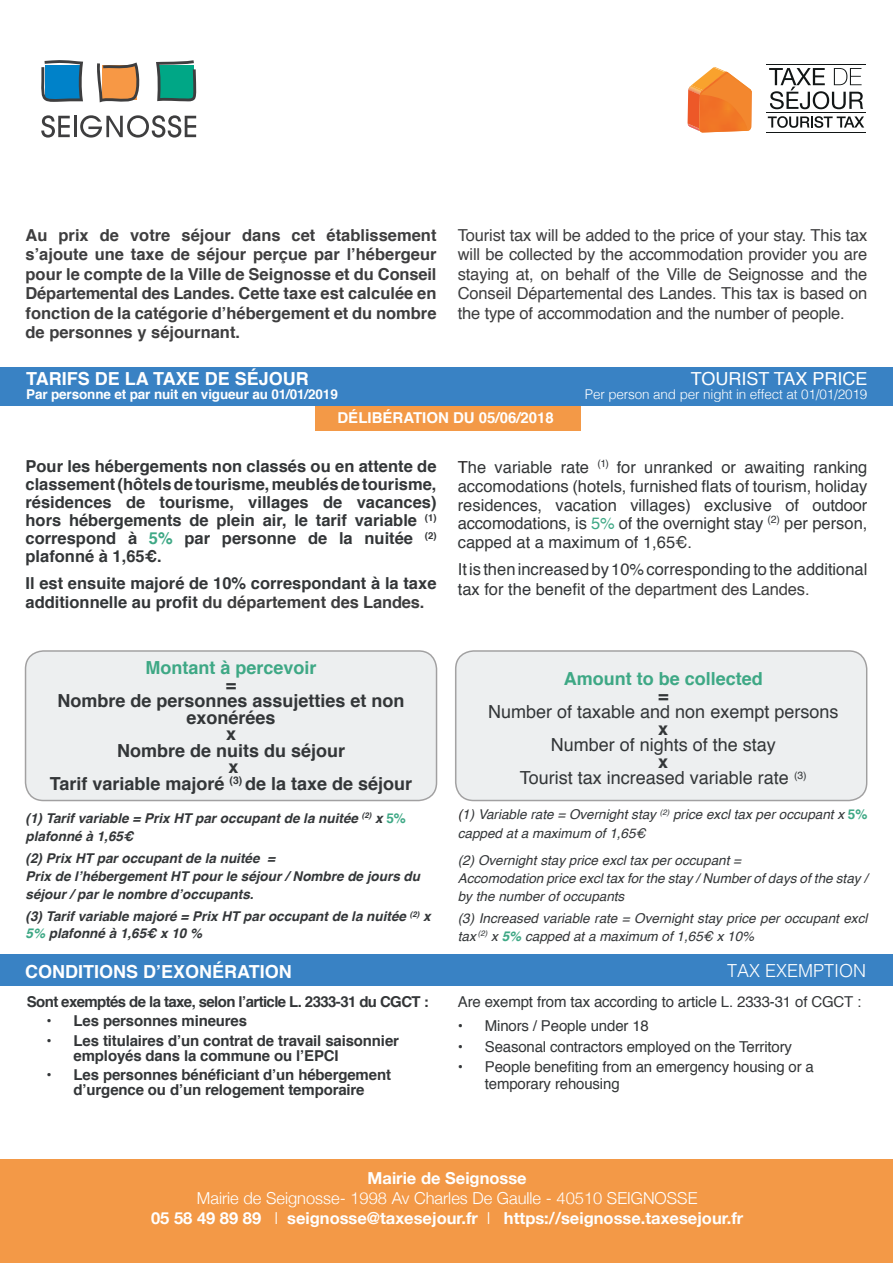
<style>
.page{position:relative;width:893px;height:1263px;background:#fff}
.page>*{position:absolute;margin:0;border:0;box-sizing:border-box;transform-origin:0 0}
.t1{font:700 18px/16.5px "Helvetica";color:#333638;text-align:center}
.t2{font:18px/16.5px "Helvetica";color:#333638;text-align:center}
.t3{font:700 18px "Helvetica";color:#fff}
.t4{font:700 18px "Helvetica";color:#3ea885}
.t5{font:18px "Helvetica";color:#fff}
.t6{font:300 18px "Helvetica";color:#fff}
.t7{font:700 16.5px/18px "Helvetica";color:#333638;text-align:justify}
.t8{font:16.5px/18.8px "Helvetica";color:#333638;text-align:justify}
.t9{font:700 16.5px/19.5px "Helvetica";color:#3e3e3f;text-align:justify}
.t10{font:16.5px/19.5px "Helvetica";letter-spacing:-.01em;color:#3e3e3f;text-align:justify}
.t11{font:700 16.5px/19.8px "Helvetica Neue";color:#fff;text-align:center}
.t12{font:15px/16.5px "Helvetica";letter-spacing:-.01em;color:#333638}
.t13{font:700 15px/15px "Helvetica";letter-spacing:-.01em;color:#333638}
.t14{font:700 15px "Helvetica";letter-spacing:-.04em;color:#333638}
.t15{font:700 15px "Helvetica";color:#fff}
.t16{font:italic 13.5px/18px "Helvetica";color:#333638}
.t17{font:italic 700 13.5px/18px "Helvetica";color:#333638}
.t18{font:700 13.5px "Helvetica";letter-spacing:-.01em;color:#fff}
.t19{font:300 13.5px "Helvetica";letter-spacing:-.01em;color:#fff}
.s1{color:#3ea885}
.s2{color:#3e3e3f}
.s3{font-style:normal;color:#3ea885}
.s4{color:#231f20}
.s5{font-weight:700}
.s6{font-weight:700;font-style:normal;color:#3ea885}
.s7{font-weight:700;color:#3ea885}
.s8{font-weight:300}
</style>
<div class="page">
<div style="left:26px;top:651px;width:411px;height:149px;background:#edeff0;border-radius:18px"></div>
<div style="left:25px;top:650px;width:412px;height:151px;border:2px solid #231f20;border-radius:18px"></div>
<div style="left:456px;top:651px;width:411px;height:149px;background:#edeff0;border-radius:18px"></div>
<div style="left:455px;top:650px;width:412px;height:151px;border:2px solid #231f20;border-radius:18px"></div>
<div style="left:0;top:367px;width:893px;height:39px;background:#3982c4"></div>
<div style="left:316px;top:406px;width:265px;height:24px;background:#f39947"></div>
<div style="left:0;top:955px;width:893px;height:31px;background:#3982c4"></div>
<div style="left:0;top:1159px;width:893px;height:104px;background:#f39947"></div>
<svg style="left:41px;top:115px;width:29px;height:23px"></svg>
<hr style="left:74px;top:116px;width:2px;height:21px;background:#3e3e3f">
<svg style="left:80px;top:115px;width:116px;height:23px"></svg>
<svg style="left:97px;top:63px;width:43px;height:39px;background:#cc915e"></svg>
<svg style="left:41px;top:60px;width:42px;height:42px;background:#2c81af"></svg>
<svg style="left:156px;top:60px;width:40px;height:41px;background:#279681"></svg>
<svg style="left:687px;top:67px;width:65px;height:66px"></svg>
<svg style="left:769px;top:68px;width:94px;height:41px"></svg>
<svg style="left:768px;top:116px;width:96px;height:12px"></svg>
<hr style="left:766px;top:132px;width:100px;height:1px;background:#121616">
<hr style="left:766px;top:112px;width:100px;height:1px;background:#121616">
<hr style="left:766px;top:64px;width:100px;height:1px;background:#121616">
<p class="t9" style="left:26px;top:225px;width:413px">Au prix de votre séjour dans cet établissement s’ajoute une taxe de séjour perçue par l’hébergeur pour le compte de la Ville de Seignosse et du Conseil Départemental des Landes. Cette taxe est calculée en fonction de la catégorie d’hébergement et du nombre de personnes y séjournant.</p>
<p class="t10" style="left:458px;top:226px;width:411px">Tourist tax will be added to the price of your stay. This tax will be collected by the accommodation provider you are staying at, on behalf of the Ville de Seignosse and the Conseil Départemental des Landes. This tax is based on the type of accommodation and the number of people.</p>
<p class="t3" style="left:26px;top:364px;width:284px">TARIFS DE LA TAXE DE SÉJOUR</p>
<p class="t5" style="left:691px;top:365px;width:178px">TOURIST TAX PRICE</p>
<p class="t18" style="left:26px;top:383px;width:313px">Par personne et par nuit en vigueur au 01/01/2019</p>
<p class="t19" style="left:585px;top:382px;width:284px">Per person and per night in effect at 01/01/2019</p>
<p class="t15" style="left:337px;top:405px;width:218px">DÉLIBÉRATION DU 05/06/2018</p>
<p class="t7" style="left:26px;top:457px;width:413px">Pour les hébergements non classés ou en attente de classement (hôtels de tourisme, meublés de tourisme, résidences de tourisme, villages de vacances) hors hébergements de plein air, le tarif variable <sup>(1) </sup>correspond à <span class="s1">5%</span> par personne de la nuitée <sup>(2) </sup>plafonné à 1,65€.</p>
<p class="t7" style="left:26px;top:573px;width:412px;line-height:19.5px">Il est ensuite majoré de 10% correspondant à la taxe additionnelle au profit <span class="s2">du département des Landes.</span></p>
<p class="t4" style="left:146px;top:653px;width:173px">Montant à percevoir</p>
<p class="t1" style="left:50px;top:676px;width:364px">=<br>Nombre de personnes assujetties et non exonérées<br>x<br>Nombre de nuits du séjour<br>x<br>Tarif variable majoré <sup>(3)</sup> de la taxe de séjour</p>
<p class="t17" style="left:26px;top:809px;width:382px">(1) Tarif variable = Prix HT par occupant de la nuitée <sup>(2)</sup> x <span class="s3">5% </span>plafonné à 1,65€</p>
<p class="t17" style="left:26px;top:849px;width:396px">(2) Prix HT par occupant de la nuitée =<br>Prix de l’hébergement HT pour le séjour / Nombre de jours du séjour / par le nombre d’occupants.</p>
<p class="t17" style="left:26px;top:908px;width:407px;line-height:16.5px">(3) Tarif variable majoré = Prix HT par occupant de la nuitée <sup>(2)</sup> x<br><span class="s1">5%</span> plafonné à 1,65€ x 10 %</p>
<p class="t8" style="left:458px;top:458px;width:411px"><span class="s4">T</span>he variable rate <sup>(1)</sup> for unranked or awaiting ranking accomodations (hotels, furnished flats of tourism, holiday residences, vacation villages) exclusive of outdoor accomodations, is <span class="s1">5%</span> of the overnight stay <sup>(2)</sup> per person, capped at a maximum of 1,65€.</p>
<p class="t8" style="left:458px;top:560px;width:411px;line-height:19.5px">It is then increased by 10% corresponding to the additional tax for the benefit of <span class="s2">the department des Landes.</span></p>
<p class="t4" style="left:564px;top:664px;width:201px">Amount to be collected</p>
<p class="t1" style="left:658px;top:687px;width:12px">=</p>
<p class="t2" style="left:488px;top:704px;width:352px">Number of taxable and non exempt persons</p>
<p class="t1" style="left:658px;top:721px;width:12px">x</p>
<p class="t2" style="left:551px;top:737px;width:227px">Number of nights of the stay</p>
<p class="t2" style="left:520px;top:754px;width:288px"><span class="s5">x<br></span>Tourist tax increased variable rate <sup>(3)</sup></p>
<p class="t16" style="left:458px;top:806px;width:411px;line-height:18.8px"><span class="s4">(</span>1) Variable rate = Overnight stay <sup>(2)</sup> price excl tax per occupant x <span class="s6">5% </span>capped at a maximum of 1,65€</p>
<p class="t16" style="left:458px;top:851px;width:411px">(2) Overnight stay price excl tax per occupant =<br>Accomodation price excl tax for the stay / Number of days of the stay / by the number of occupants</p>
<p class="t16" style="left:458px;top:909px;width:411px">(3) Increased variable rate = Overnight stay price per occupant excl tax <sup>(2)</sup> x <span class="s7">5%</span> capped at a maximum of 1,65€ x 10%</p>
<p class="t3" style="left:25px;top:957px;width:268px">CONDITIONS D’EXONÉRATION</p>
<p class="t6" style="left:727px;top:955px;width:141px">TAX EXEMPTION</p>
<p class="t14" style="left:27px;top:990px;width:403px">Sont exemptés de la taxe, selon l’article L. 2333-31 du CGCT :</p>
<p class="t13" style="left:47px;top:1014px;width:202px">• Les personnes mineures</p>
<p class="t13" style="left:74px;top:1033px;width:327px;text-indent:-27px">• Les titulaires d’un contrat de travail saisonnier employés dans la commune ou l’EPCI</p>
<p class="t13" style="left:47px;top:1067px;width:346px;text-align:center">• Les personnes bénéficiant d’un hébergement d’urgence ou d’un relogement temporaire</p>
<p class="t12" style="left:458px;top:994px;width:405px">Are exempt from tax according to article L. 2333-31 of CGCT : </p>
<p class="t12" style="left:458px;top:1018px;width:193px">• Minors / People under 18 </p>
<p class="t12" style="left:458px;top:1038px;width:336px">• Seasonal contractors employed on the Territory</p>
<p class="t12" style="left:485px;top:1059px;width:331px;text-indent:-27px">• People benefiting from an emergency housing or a temporary rehousing</p>
<p class="t11" style="left:368px;top:1168px;width:161px">Mairie de Seignosse</p>
<p class="t11" style="left:151px;top:1188px;width:594px"><span class="s8">Mairie de Seignosse- 1998 Av Charles De Gaulle - 40510 SEIGNOSSE<br></span>05 58 49 89 89 <span class="s8">l</span> seignosse@taxesejour.fr <span class="s8">l</span> https://seignosse.taxesejour.fr</p>
</div>
